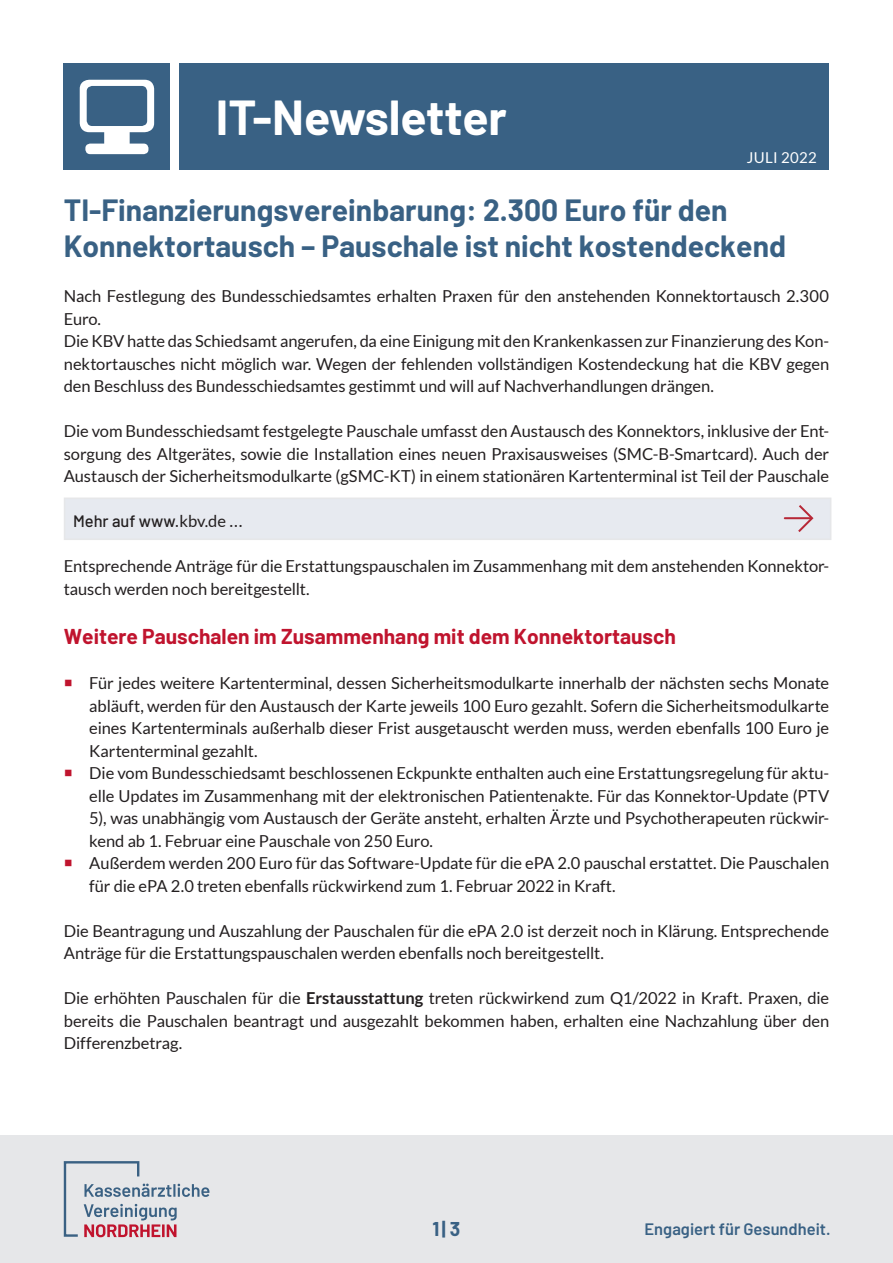
<style>
.page{position:relative;width:893px;height:1263px;background:#fff}
.page>*{position:absolute;margin:0;border:0;box-sizing:border-box;transform-origin:0 0}
.t1{font:700 48px "Barlow";color:#fff}
._3_0_-_Numerische_Au{font:700 30px/36px "Barlow";color:#396184}
._3_0_-_Numerische_Au-2{font:700 21px "Barlow";color:#c0142e}
.t2{font:700 19.5px "Barlow";color:#396184}
._3_0_-_Numerische_Au-3{font:16.5px/22.5px "Lato";letter-spacing:-.005em;color:#231f20}
._1_0_-_Fließtext___1{font:16.5px/22.5px "Lato";letter-spacing:-.01em;color:#231f20;text-align:justify}
.t3{font:600 16.5px "Barlow";color:#396184}
.t4{font:500 16.5px "Barlow";color:#231f20}
.t5{font:15px "Lato";letter-spacing:.02em;color:#fff}
.s1{font-family:"Lato";font-weight:400}
.s2{color:#c0142e}
.s3{font-weight:700}
</style>
<div class="page">
<div style="left:180px;top:64px;width:649px;height:106px;background:#396184"></div>
<div style="left:64px;top:64px;width:106px;height:106px;background:#396184"></div>
<svg style="left:80px;top:80px;width:74px;height:74px"></svg>
<div style="left:0;top:1135px;width:893px;height:128px;background:#e6e7e9"></div>
<svg style="left:64px;top:1161px;width:145px;height:76px"></svg>
<div style="left:64px;top:497px;width:767px;height:43px;background:#e7eaf0;border:2px solid #e6e7e9"></div>
<svg style="left:796px;top:505px;width:18px;height:27px"></svg>
<hr style="left:785px;top:517px;width:26px;height:2px;background:#b72837">
<h1 class="t1" style="left:216px;top:82px;width:293px">IT-Newsletter</h1>
<p class="t5" style="left:747px;top:149px;width:72px">JULI 2022</p>
<p class="_3_0_-_Numerische_Au" style="left:64px;top:190px;width:724px">TI-Finanzierungsvereinbarung: 2.300 Euro für den<br>Konnektortausch – Pauschale ist nicht kostendeckend</p>
<p class="_3_0_-_Numerische_Au-3" style="left:64px;top:285px;width:767px">Nach Festlegung des Bundesschiedsamtes erhalten Praxen für den anstehenden Konnektortausch 2.300<br>Euro.</p>
<p class="_3_0_-_Numerische_Au-3" style="left:64px;top:330px;width:767px;text-align:justify">Die KBV hatte das Schiedsamt angerufen, da eine Einigung mit den Krankenkassen zur Finanzierung des Kon&shy;nektortausches nicht möglich war. Wegen der fehlenden vollständigen Kostendeckung hat die KBV gegen den Beschluss des Bundesschiedsamtes gestimmt und will auf Nachverhandlungen drängen.</p>
<p class="_3_0_-_Numerische_Au-3" style="left:64px;top:420px;width:767px;text-align:justify">Die vom Bundesschiedsamt festgelegte Pauschale umfasst den Austausch des Konnektors, inklusive der Ent&shy;sorgung des Altgerätes, sowie die Installation eines neuen Praxisausweises (SMC-B-Smartcard). Auch der Austausch der Sicherheitsmodulkarte (gSMC-KT) in einem stationären Kartenterminal ist Teil der Pauschale</p>
<p class="t4" style="left:73px;top:509px;width:171px">Mehr auf www.<span class="s1">kbv.de</span> ...</p>
<p class="_3_0_-_Numerische_Au-3" style="left:64px;top:555px;width:767px">Entsprechende Anträge für die Erstattungspauschalen im Zusammenhang mit dem anstehenden Konnektor&shy;tausch werden noch bereitgestellt.</p>
<p class="_3_0_-_Numerische_Au-2" style="left:64px;top:621px;width:614px">Weitere Pauschalen im Zusammenhang mit dem Konnektortausch</p>
<p class="_3_0_-_Numerische_Au-3" style="left:89px;top:672px;width:741px;text-align:justify;text-indent:-26px"><span class="s2">○</span> Für jedes weitere Kartenterminal, dessen Sicherheitsmodulkarte innerhalb der nächsten sechs Monate abläuft, werden für den Austausch der Karte jeweils 100 Euro gezahlt. Sofern die Sicherheitsmodulkarte eines Kartenterminals außerhalb dieser Frist ausgetauscht werden muss, werden ebenfalls 100 Euro je Kartenterminal gezahlt.</p>
<p class="_3_0_-_Numerische_Au-3" style="left:89px;top:762px;width:741px;text-align:justify;text-indent:-26px"><span class="s2">○</span> Die vom Bundesschiedsamt beschlossenen Eckpunkte enthalten auch eine Erstattungsregelung für aktu&shy;elle Updates im Zusammenhang mit der elektronischen Patientenakte. Für das Konnektor-Update (PTV 5), was unabhängig vom Austausch der Geräte ansteht, erhalten Ärzte und Psychotherapeuten rückwir&shy;kend ab 1. Februar eine Pauschale von 250 Euro.</p>
<p class="_3_0_-_Numerische_Au-3" style="left:89px;top:852px;width:741px;text-indent:-26px"><span class="s2">○</span> Außerdem werden 200 Euro für das Software-Update für die ePA 2.0 pauschal erstattet. Die Pauschalen für die ePA 2.0 treten ebenfalls rückwirkend zum 1. Februar 2022 in Kraft.</p>
<p class="_3_0_-_Numerische_Au-3" style="left:64px;top:920px;width:767px">Die Beantragung und Auszahlung der Pauschalen für die ePA 2.0 ist derzeit noch in Klärung. Entsprechende<br>Anträge für die Erstattungspauschalen werden ebenfalls noch bereitgestellt.</p>
<p class="_1_0_-_Fließtext___1" style="left:64px;top:987px;width:767px">Die erhöhten Pauschalen für die <span class="s3">Erstausstattung</span> treten rückwirkend zum Q1/2022 in Kraft. Praxen, die bereits die Pauschalen beantragt und ausgezahlt bekommen haben, erhalten eine Nachzahlung über den Differenzbetrag.</p>
<p class="t2" style="left:433px;top:1214px;width:29px">1| 3</p>
<p class="t3" style="left:645px;top:1217px;width:188px">Engagiert für Gesundheit.</p>
</div>
